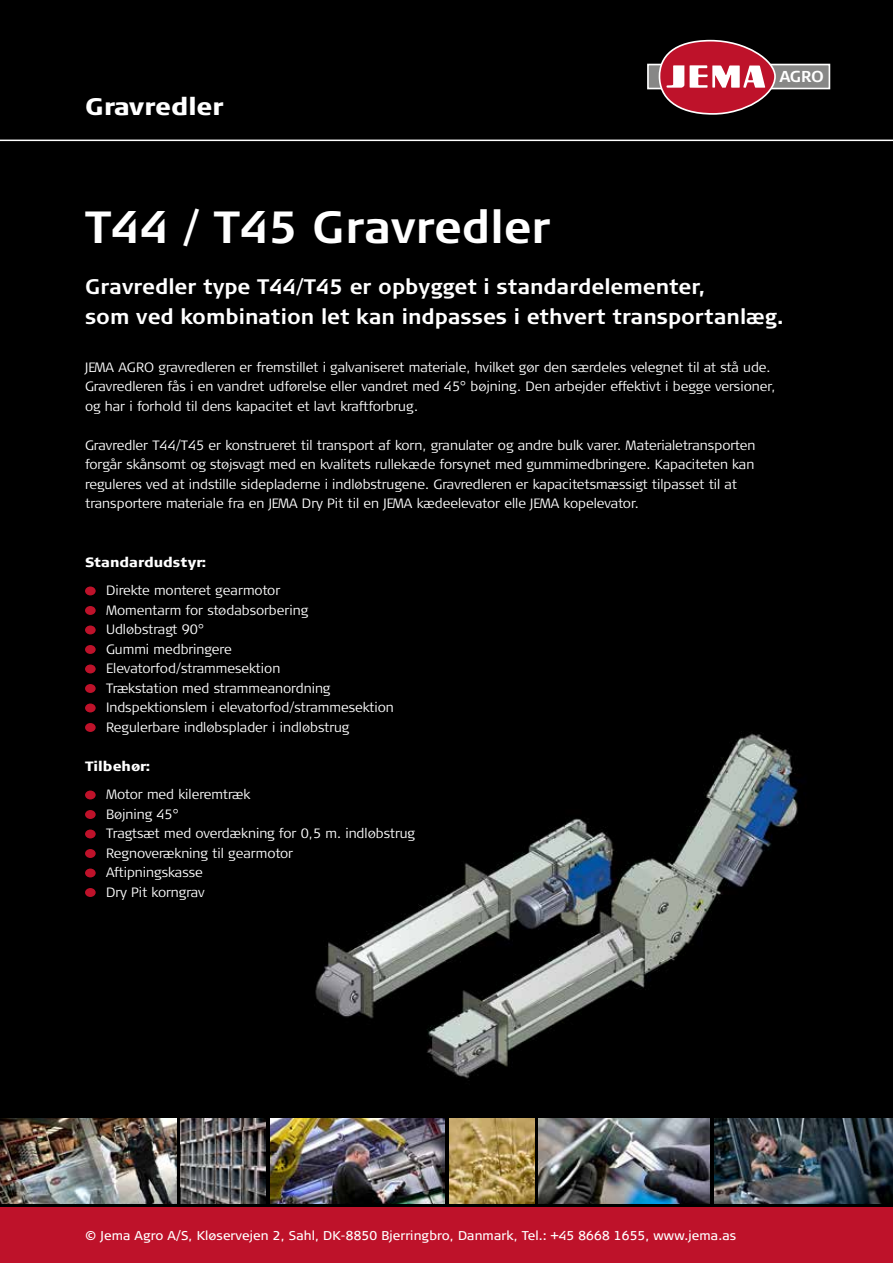
<style>
.page{position:relative;width:893px;height:1263px;background:#fff}
.page>*{position:absolute;margin:0;border:0;box-sizing:border-box;transform-origin:0 0}
.t1{font:700 45px "Signa Column";color:#fff}
.t2{font:900 24px "Signa Column";color:#fff}
.t3{font:700 21px/30px "Signa Column";color:#fff}
.t4{font:700 15.75px "Signa Column";color:#fff}
.t5{font:300 13.5px/19.5px "Signa Column";color:#fff}
.t6{font:900 13.5px "Signa Column";color:#fff}
.t7{font:12.75px "Signa Column";letter-spacing:.01em;color:#fff}
</style>
<div class="page">
<div style="left:0;top:0;width:893px;height:1209px;background:#000"></div>
<img style="left:315px;top:733px;width:483px;height:346px">
<div style="left:0;top:1208px;width:893px;height:55px;background:#be122a"></div>
<div style="left:85px;top:586px;width:11px;height:9px;background:#be122a;border-radius:50%"></div>
<div style="left:85px;top:606px;width:11px;height:9px;background:#be122a;border-radius:50%"></div>
<div style="left:85px;top:625px;width:11px;height:9px;background:#be122a;border-radius:50%"></div>
<div style="left:85px;top:645px;width:11px;height:9px;background:#be122a;border-radius:50%"></div>
<div style="left:85px;top:664px;width:11px;height:9px;background:#be122a;border-radius:50%"></div>
<div style="left:85px;top:684px;width:11px;height:9px;background:#be122a;border-radius:50%"></div>
<div style="left:85px;top:703px;width:11px;height:9px;background:#be122a;border-radius:50%"></div>
<div style="left:85px;top:723px;width:11px;height:9px;background:#be122a;border-radius:50%"></div>
<div style="left:85px;top:790px;width:11px;height:9px;background:#be122a;border-radius:50%"></div>
<div style="left:85px;top:810px;width:11px;height:9px;background:#be122a;border-radius:50%"></div>
<div style="left:85px;top:829px;width:11px;height:9px;background:#be122a;border-radius:50%"></div>
<div style="left:85px;top:849px;width:11px;height:9px;background:#be122a;border-radius:50%"></div>
<div style="left:85px;top:868px;width:11px;height:9px;background:#be122a;border-radius:50%"></div>
<div style="left:85px;top:888px;width:11px;height:9px;background:#be122a;border-radius:50%"></div>
<div style="left:648px;top:65px;width:181px;height:24px;background:#878786"></div>
<div style="left:647px;top:64px;width:183px;height:25px;border:2px solid #fff"></div>
<svg style="left:658px;top:40px;width:119px;height:75px"></svg>
<hr style="left:0;top:140px;width:893px;height:1px;background:#fff">
<img style="left:0;top:1118px;width:176px;height:85px">
<img style="left:270px;top:1118px;width:175px;height:85px">
<img style="left:539px;top:1118px;width:171px;height:85px">
<img style="left:181px;top:1118px;width:85px;height:85px">
<img style="left:449px;top:1118px;width:85px;height:85px">
<img style="left:714px;top:1118px;width:179px;height:85px">
<h2 class="t2" style="left:85px;top:91px;width:140px">Gravredler</h2>
<h1 class="t1" style="left:85px;top:201px;width:467px">T44 / T45 Gravredler</h1>
<p class="t4" style="left:779px;top:68px;width:46px">AGRO</p>
<h3 class="t3" style="left:85px;top:271px;width:700px">Gravredler type T44/T45 er opbygget i standardelementer,<br>som ved kombination let kan indpasses i ethvert transportanlæg.</h3>
<p class="t5" style="left:85px;top:357px;width:692px">JEMA AGRO gravredleren er fremstillet i galvaniseret materiale, hvilket gør den særdeles velegnet til at stå ude.<br>Gravredleren fås i en vandret udførelse eller vandret med 45° bøjning. Den arbejder effektivt i begge versioner, og har i forhold til dens kapacitet et lavt kraftforbrug.</p>
<p class="t5" style="left:85px;top:435px;width:672px">Gravredler T44/T45 er konstrueret til transport af korn, granulater og andre bulk varer. Materialetransporten forgår skånsomt og støjsvagt med en kvalitets rullekæde forsynet med gummimedbringere. Kapaciteten kan reguleres ved at indstille sidepladerne i indløbstrugene. Gravredleren er kapacitetsmæssigt tilpasset til at transportere materiale fra en JEMA Dry Pit til en JEMA kædeelevator elle JEMA kopelevator.</p>
<p class="t6" style="left:85px;top:554px;width:123px">Standardudstyr:</p>
<p class="t5" style="left:106px;top:581px;width:289px">Direkte monteret gearmotor<br>Momentarm for stødabsorbering<br>Udløbstragt 90°<br>Gummi medbringere<br>Elevatorfod/strammesektion<br>Trækstation med strammeanordning<br>Indspektionslem i elevatorfod/strammesektion<br>Regulerbare indløbsplader i indløbstrug</p>
<p class="t6" style="left:85px;top:758px;width:67px">Tilbehør:</p>
<p class="t5" style="left:106px;top:785px;width:310px">Motor med kileremtræk<br>Bøjning 45°<br>Tragtsæt med overdækning for 0,5 m. indløbstrug<br>Regnoverækning til gearmotor<br>Aftipningskasse<br>Dry Pit korngrav</p>
<p class="t7" style="left:85px;top:1228px;width:653px">© Jema Agro A/S, Kløservejen 2, Sahl, DK-8850 Bjerringbro, Danmark, Tel.: +45 8668 1655, www.jema.as</p>
</div>
